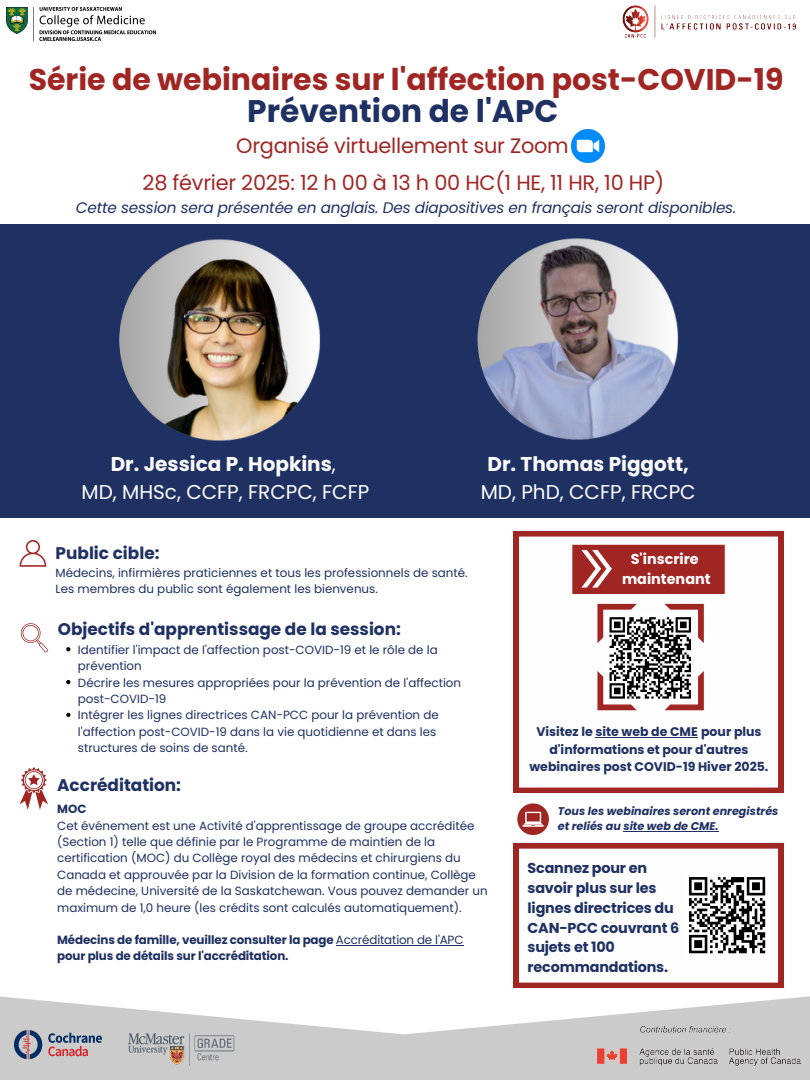
<style>
.page{position:relative;width:810px;height:1080px;background:#fff}
.page>*{position:absolute;margin:0;border:0;box-sizing:border-box;transform-origin:0 0}
.t1{font:700 31.25px "Poppins";color:#1f3162}
.t2{font:700 30px "Poppins";color:#a02624}
.t3{font:20.88px "Poppins";letter-spacing:-.01em;color:#a02624}
.t4{font:20px/27.6px "Poppins";color:#fdfdfd;text-align:center}
.t5{font:700 20px/27.6px "Poppins";color:#fdfdfd;text-align:center}
.t6{font:700 16.88px "Poppins";color:#1f3162}
.t7{font:italic 15.25px "Poppins";letter-spacing:-.01em;color:#1f3162}
.t8{font:700 14.38px/19.7px "Poppins";letter-spacing:-.01em;color:#1f3162}
.t9{font:700 14.38px/19.7px "Poppins";color:#fff;text-align:center}
.t10{font:700 12.5px/17.4px "Poppins";color:#1f3162;text-align:center}
.t11{font:11.88px/16.4px "Poppins";color:#1f3162}
.t12{font:700 11.88px/16.4px "Poppins";letter-spacing:-.01em;color:#1f3162}
.t13{font:italic 700 11.19px/15.5px "Poppins";color:#1f3162}
.s1{font-weight:700}
.s2{font-weight:400}
</style>
<div class="page">
<div style="left:0;top:224px;width:810px;height:294px;background:#1f3162"></div>
<svg style="left:0;top:996px;width:810px;height:84px;fill:#cbcbcb"></svg>
<img style="left:7px;top:7px;width:148px;height:33px">
<img style="left:571px;top:129px;width:33px;height:34px">
<svg style="left:20px;top:767px;width:28px;height:43px"></svg>
<svg style="left:20px;top:540px;width:26px;height:27px"></svg>
<svg style="left:20px;top:623px;width:28px;height:29px"></svg>
<img style="left:126px;top:1031px;width:111px;height:38px">
<img style="left:14px;top:1031px;width:88px;height:29px">
<svg style="left:66px;top:647px;width:4px;height:4px"></svg>
<svg style="left:66px;top:680px;width:4px;height:4px"></svg>
<svg style="left:66px;top:713px;width:4px;height:4px"></svg>
<hr style="left:336px;top:945px;width:127px;height:1px;background:#1f3162">
<img style="left:622px;top:5px;width:174px;height:33px">
<svg style="left:514px;top:531px;width:269px;height:262px"></svg>
<svg style="left:572px;top:545px;width:153px;height:49px;background:#af4947"></svg>
<svg style="left:517px;top:803px;width:32px;height:32px"></svg>
<svg style="left:597px;top:604px;width:107px;height:106px"></svg>
<svg style="left:514px;top:843px;width:269px;height:145px"></svg>
<div style="left:684px;top:872px;width:86px;height:87px;background:#fff"></div>
<svg style="left:689px;top:877px;width:77px;height:77px"></svg>
<hr style="left:623px;top:831px;width:96px;height:1px;background:#1f3162">
<hr style="left:596px;top:737px;width:74px;height:1px;background:#1f3162">
<svg style="left:670px;top:737px;width:28px;height:1px"></svg>
<div style="left:620px;top:547px;width:103px;height:47px;background:#a02624"></div>
<img style="left:597px;top:1026px;width:204px;height:39px">
<img style="left:119px;top:237px;width:206px;height:206px;border-radius:50%">
<img style="left:478px;top:237px;width:205px;height:205px;border-radius:50%">
<p class="t2" style="left:29px;top:58px;width:756px">Série de webinaires sur l'affection post-COVID-19</p>
<p class="t1" style="left:247px;top:89px;width:313px">Prévention de l'APC</p>
<p class="t3" style="left:236px;top:131px;width:334px">Organisé virtuellement sur Zoom</p>
<h2 class="t3" style="left:143px;top:168px;width:523px">28 février 2025: 12 h 00 à 13 h 00 HC(1 HE, 11 HR, 10 HP)</h2>
<h2 class="t7" style="left:76px;top:197px;width:662px">Cette session sera présentée en anglais. Des diapositives en français seront disponibles.</h2>
<h3 class="t4" style="left:82px;top:450px;width:289px"><span class="s1">Dr. Jessica P. Hopkins</span>,<br>MD, MHSc, CCFP, FRCPC, FCFP</h3>
<p class="t5" style="left:481px;top:450px;width:216px">Dr. Thomas Piggott,<br><span class="s2">MD, PhD, CCFP, FRCPC</span></p>
<p class="t6" style="left:56px;top:541px;width:105px">Public cible:</p>
<p class="t11" style="left:56px;top:565px;width:414px">Médecins, infirmières praticiennes et tous les professionnels de santé.</p>
<h2 class="t11" style="left:56px;top:581px;width:324px">Les membres du public sont également les bienvenus.</h2>
<h1 class="t6" style="left:58px;top:618px;width:345px">Objectifs d'apprentissage de la session:</h1>
<p class="t11" style="left:78px;top:641px;width:361px">Identifier l'impact de l'affection post-COVID-19 et le rôle de la prévention</p>
<h2 class="t11" style="left:78px;top:674px;width:385px">Décrire les mesures appropriées pour la prévention de l'affection post-COVID-19</h2>
<h4 class="t11" style="left:78px;top:707px;width:362px">Intégrer les lignes directrices CAN-PCC pour la prévention de l'affection post-COVID-19 dans la vie quotidienne et dans les structures de soins de santé.</h4>
<p class="t6" style="left:57px;top:773px;width:125px">Accréditation:</p>
<p class="t12" style="left:57px;top:801px;width:31px">MOC</p>
<p class="t11" style="left:57px;top:817px;width:432px">Cet événement est une Activité d'apprentissage de groupe accréditée (Section 1) telle que définie par le Programme de maintien de la certification (MOC) du Collège royal des médecins et chirurgiens du Canada et approuvée par la Division de la formation continue, Collège de médecine, Université de la Saskatchewan. Vous pouvez demander un maximum de 1,0 heure (les crédits sont calculés automatiquement).</p>
<p class="t12" style="left:57px;top:932px;width:408px">Médecins de famille, veuillez consulter la page <span class="s2">Accréditation de l'APC </span>pour plus de détails sur l'accréditation.</p>
<p class="t9" style="left:622px;top:549px;width:90px">S'inscrire maintenant</p>
<p class="t10" style="left:529px;top:723px;width:240px">Visitez le site web de CME pour plus d'informations et pour d'autres webinaires post COVID-19 Hiver 2025.</p>
<p class="t13" style="left:558px;top:803px;width:222px">Tous les webinaires seront enregistrés et reliés au site web de CME.</p>
<h3 class="t8" style="left:528px;top:859px;width:153px">Scannez pour en savoir plus sur les lignes directrices du<br>CAN-PCC couvrant 6 sujets et 100 recommandations.</h3>
</div>
